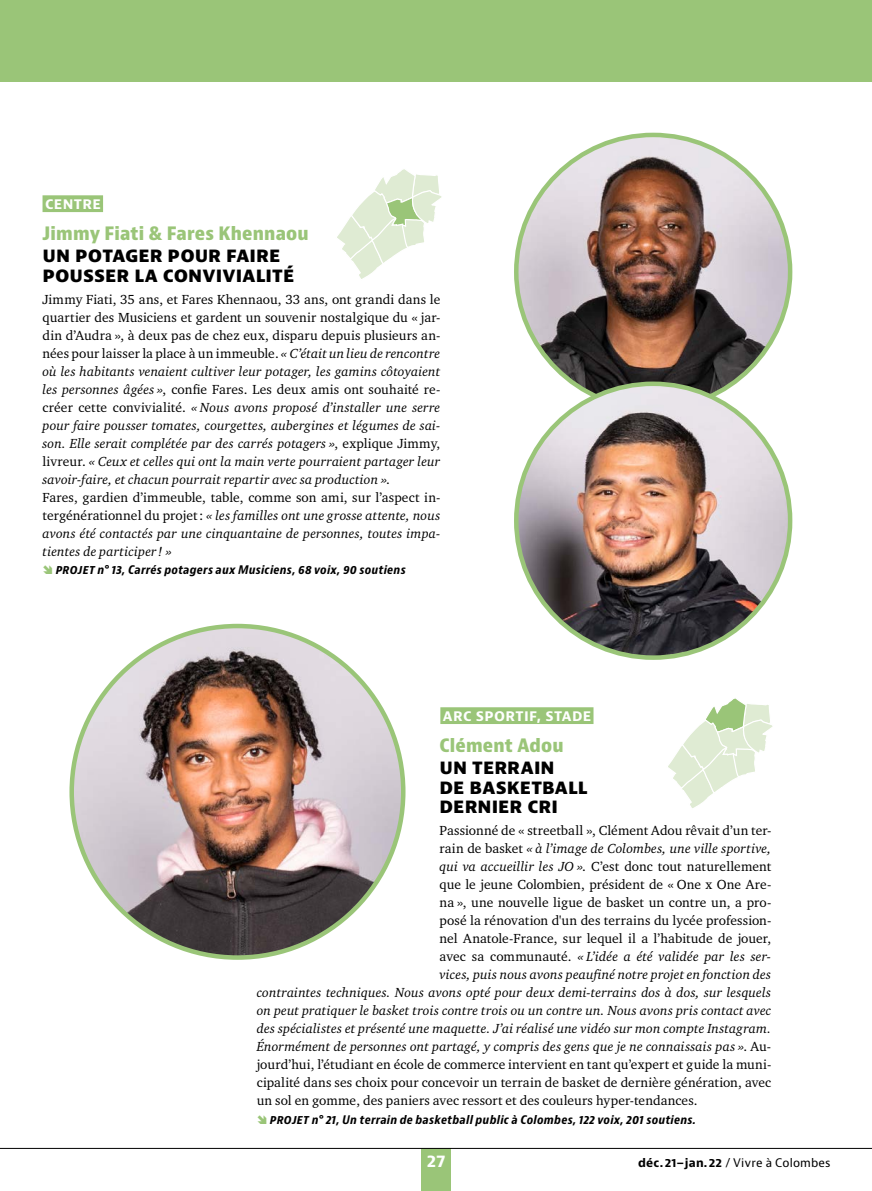
<style>
.page{position:relative;width:872px;height:1191px;background:#fff}
.page>*{position:absolute;margin:0;border:0;box-sizing:border-box;transform-origin:0 0}
.t1{font:800 18px/19.5px "Bernino Sans";letter-spacing:.005em;color:#000}
.t2{font:700 condensed 18px "Bernino Sans";letter-spacing:.01em;color:#9ac578}
.t3{font:700 16.5px "Bernino Sans";color:#fff}
.t4{font:700 14.1px "Bernino Sans";letter-spacing:.025em;color:#fff}
.t5{font:italic 13.5px/18px "Charter ITC";letter-spacing:.01em;color:#000}
.t6{font:13.5px "Charter ITC";letter-spacing:.005em;color:#000}
.t7{font:italic 700 condensed 11.55px "Bernino Sans";letter-spacing:.025em;color:#000}
.t8{font:11.55px "Bernino Sans";letter-spacing:.01em;color:#000}
.s1{font-style:normal}
.s2{color:#9ac578}
.s3{font-style:italic}
.s4{font-weight:700}
</style>
<div class="page">
<div style="left:0;top:0;width:872px;height:81px;background:#9ac578"></div>
<div style="left:421px;top:1148px;width:30px;height:43px;background:#9ac578"></div>
<div style="left:440px;top:707px;width:153px;height:17px;background:#9ac578"></div>
<div style="left:43px;top:195px;width:60px;height:17px;background:#9ac578"></div>
<img style="left:72px;top:626px;width:331px;height:331px;border-radius:166px">
<svg style="left:337px;top:169px;width:105px;height:110px"></svg>
<svg style="left:668px;top:698px;width:105px;height:110px"></svg>
<img style="left:516px;top:135px;width:274px;height:274px;border-radius:137px">
<img style="left:516px;top:384px;width:274px;height:273px;border-radius:137px">
<hr style="left:0;top:1148px;width:872px;height:1px;background:#000">
<p class="t4" style="left:45px;top:194px;width:57px">CENTRE</p>
<h1 class="t2" style="left:43px;top:222px;width:268px">Jimmy Fiati &amp; Fares Khennaou</h1>
<h1 class="t1" style="left:43px;top:246px;width:253px">UN POTAGER POUR FAIRE<br>POUSSER LA CONVIVIALITÉ</h1>
<p class="t5" style="left:42px;top:290px;width:399px"><span class="s1">Jimmy Fiati, 35 ans, et Fares Khennaou, 33 ans, ont grandi dans le quartier des Musiciens et gardent un souvenir nostalgique du « jar&shy;din d’Audra », à deux pas de chez eux, disparu depuis plusieurs an&shy;nées pour laisser la place à un immeuble.</span> « C’était un lieu de rencontre où les habitants venaient cultiver leur potager, les gamins côtoyaient les personnes âgées »<span class="s1">, confie Fares. Les deux amis ont souhaité re&shy;créer cette convivialité.</span> « Nous avons proposé d’installer une serre pour faire pousser tomates, courgettes, aubergines et légumes de sai&shy;son. Elle serait complétée par des carrés potagers »<span class="s1">, explique Jimmy, livreur.</span> « Ceux et celles qui ont la main verte pourraient partager leur savoir-faire, et chacun pourrait repartir avec sa production »<span class="s1">.<br>Fares, gardien d’immeuble, table, comme son ami, sur l’aspect in&shy;tergénérationnel du projet:</span> « les familles ont une grosse attente, nous avons été contactés par une cinquantaine de personnes, toutes impa&shy;tientes de participer ! »</p>
<p class="t7" style="left:43px;top:563px;width:365px"><span class="s2">➔</span> PROJET n° 13, Carrés potagers aux Musiciens, 68 voix, 90 soutiens</p>
<p class="t4" style="left:443px;top:706px;width:150px">ARC SPORTIF, STADE</p>
<h1 class="t2" style="left:439px;top:733px;width:126px">Clément Adou</h1>
<h1 class="t1" style="left:439px;top:758px;width:150px">UN TERRAIN<br>DE BASKETBALL<br>DERNIER CRI</h1>
<p class="t6" style="left:439px;top:822px;width:333px">Passionné de « streetball », Clément Adou rêvait d’un ter-</p>
<p class="t5" style="left:439px;top:839px;width:333px"><span class="s1">rain de basket</span> « à l’image de Colombes, une ville sportive,</p>
<p class="t6" style="left:439px;top:858px;width:333px"><span class="s3">qui va accueillir les JO »</span>. C’est donc tout naturellement</p>
<p class="t6" style="left:439px;top:876px;width:333px">que le jeune Colombien, président de « One x One Are-</p>
<p class="t6" style="left:439px;top:894px;width:333px">na », une nouvelle ligue de basket un contre un, a pro-</p>
<p class="t6" style="left:439px;top:912px;width:333px">posé la rénovation d'un des terrains du lycée profession-</p>
<p class="t6" style="left:439px;top:930px;width:333px">nel Anatole-France, sur lequel il a l’habitude de jouer,</p>
<p class="t5" style="left:439px;top:947px;width:333px"><span class="s1">avec sa communauté.</span> « L’idée a été validée par les ser-</p>
<p class="t5" style="left:439px;top:965px;width:333px">vices, puis nous avons peaufiné notre projet en fonction des</p>
<p class="t5" style="left:257px;top:983px;width:516px">contraintes techniques. Nous avons opté pour deux demi-terrains dos à dos, sur lesquels</p>
<p class="t5" style="left:257px;top:1001px;width:516px">on peut pratiquer le basket trois contre trois ou un contre un. Nous avons pris contact avec</p>
<p class="t5" style="left:257px;top:1019px;width:516px">des spécialistes et présenté une maquette. J’ai réalisé une vidéo sur mon compte Instagram.</p>
<p class="t5" style="left:257px;top:1037px;width:516px">Énormément de personnes ont partagé, y compris des gens que je ne connaissais pas »<span class="s1">. Au-</span></p>
<p class="t6" style="left:257px;top:1056px;width:516px">jourd’hui, l’étudiant en école de commerce intervient en tant qu’expert et guide la muni-</p>
<p class="t6" style="left:257px;top:1074px;width:516px">cipalité dans ses choix pour concevoir un terrain de basket de dernière génération, avec</p>
<p class="t6" style="left:257px;top:1092px;width:442px">un sol en gomme, des paniers avec ressort et des couleurs hyper-tendances.</p>
<p class="t7" style="left:257px;top:1112px;width:441px"><span class="s2">➔</span> PROJET n° 21, Un terrain de basketball public à Colombes, 122 voix, 201 soutiens.</p>
<p class="t3" style="left:427px;top:1150px;width:20px">27</p>
<p class="t8" style="left:638px;top:1155px;width:194px"><span class="s4">déc.21–jan.22</span> / Vivre à Colombes</p>
</div>
